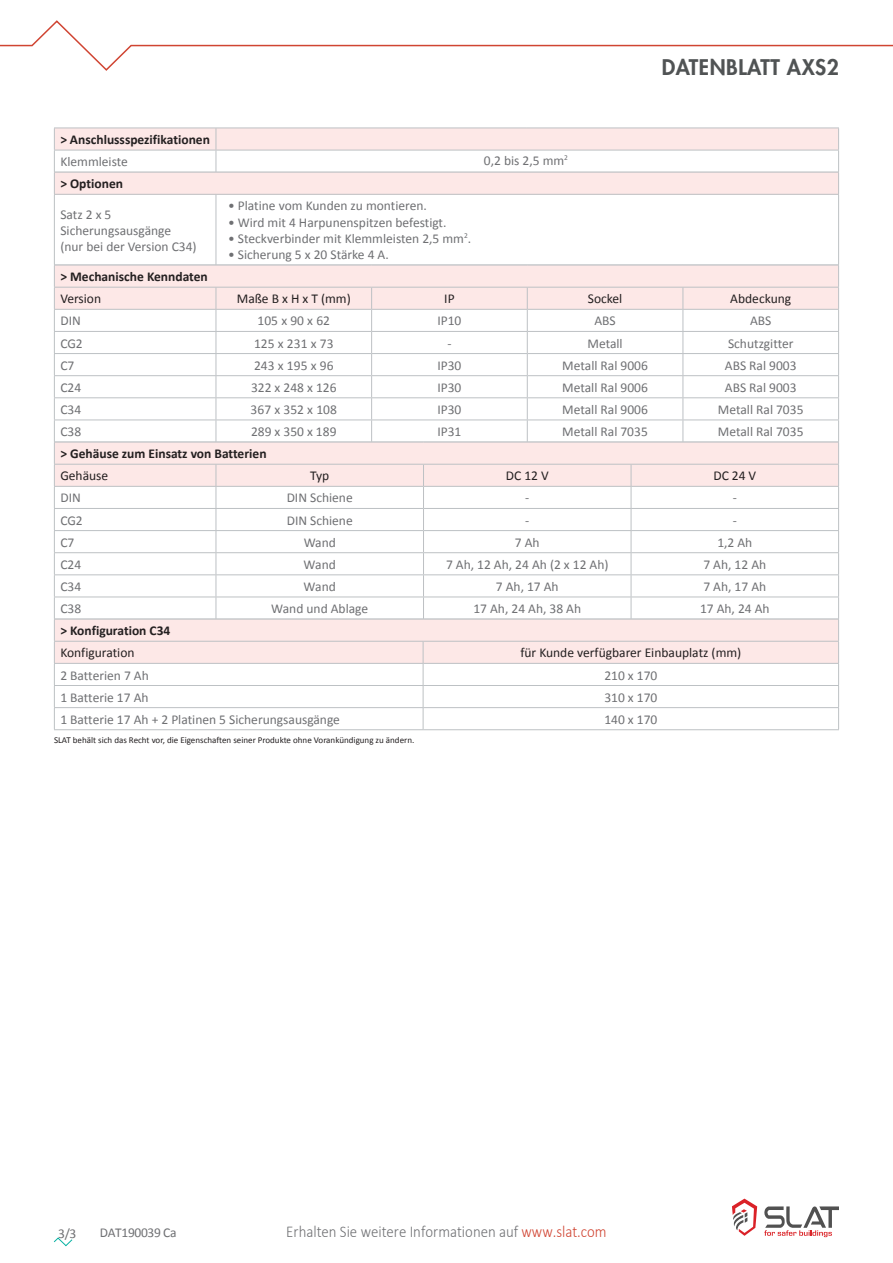
<style>
.page{position:relative;width:893px;height:1263px;background:#fff}
.page>*{position:absolute;margin:0;border:0;box-sizing:border-box;transform-origin:0 0}
.t1{font:800 21px "Futura Std";letter-spacing:.025em;color:#505354}
.Texte_courant{font:300 16.5px "Calibri";color:#6f7073;scale:.9 1}
.Texte_courant-2{font:13.5px/16.2px "Calibri";color:#6f7073}
.t2{font:13.5px "Calibri";color:#231f20}
.t3{font:700 13.5px "Calibri";color:#231f20}
.Texte_courant-3{font:13.5px "Calibri";letter-spacing:-.025em;color:#6f7073}
.t4{font:9px "Calibri";color:#231f20}
.s1{color:#d04432}
</style>
<div class="page">
<svg style="left:54px;top:1237px;width:19px;height:9px"></svg>
<svg style="left:732px;top:1198px;width:25px;height:38px"></svg>
<svg style="left:764px;top:1206px;width:75px;height:31px"></svg>
<svg style="left:0;top:20px;width:893px;height:51px"></svg>
<svg style="left:54px;top:128px;width:785px;height:66px"></svg>
<hr style="left:54px;top:195px;width:1px;height:70px;background:#bdc1c4">
<hr style="left:54px;top:194px;width:162px;height:1px;background:#bdc1c4">
<hr style="left:216px;top:195px;width:1px;height:70px;background:#bdc1c4">
<hr style="left:216px;top:194px;width:623px;height:1px;background:#bdc1c4">
<hr style="left:838px;top:195px;width:1px;height:70px;background:#bdc1c4">
<hr style="left:54px;top:729px;width:369px;height:1px;background:#bdc1c4">
<svg style="left:54px;top:265px;width:785px;height:464px"></svg>
<hr style="left:423px;top:707px;width:416px;height:1px;background:#bdc1c4">
<hr style="left:423px;top:729px;width:416px;height:1px;background:#bdc1c4">
<p class="t3" style="left:60px;top:130px;width:151px">&gt; Anschlussspezifikationen</p>
<p class="Texte_courant-2" style="left:60px;top:153px;width:69px">Klemmleiste</p>
<p class="Texte_courant-2" style="left:484px;top:152px;width:86px">0,2 bis 2,5 mm<sup>2</sup></p>
<p class="t3" style="left:60px;top:174px;width:64px">&gt; Optionen</p>
<p class="Texte_courant-2" style="left:60px;top:206px;width:138px">Satz 2 x 5<br>Sicherungsausgänge (nur bei der Version C34)</p>
<p class="Texte_courant-2" style="left:228px;top:197px;width:200px">• Platine vom Kunden zu montieren.</p>
<p class="Texte_courant-2" style="left:228px;top:214px;width:220px">• Wird mit 4 Harpunenspitzen befestigt.</p>
<p class="Texte_courant-2" style="left:228px;top:230px;width:245px">• Steckverbinder mit Klemmleisten 2,5 mm<sup>2</sup>.</p>
<p class="Texte_courant-2" style="left:228px;top:246px;width:162px">• Sicherung 5 x 20 Stärke 4 A.</p>
<p class="t1" style="left:662px;top:54px;width:179px">DATENBLATT AXS2</p>
<p class="t3" style="left:60px;top:267px;width:149px">&gt; Mechanische Kenndaten</p>
<p class="t2" style="left:60px;top:289px;width:42px">Version</p>
<p class="t2" style="left:237px;top:289px;width:115px">Maße B x H x T (mm)</p>
<p class="t2" style="left:444px;top:289px;width:12px">IP</p>
<p class="t2" style="left:588px;top:289px;width:36px">Sockel</p>
<p class="t2" style="left:730px;top:289px;width:62px">Abdeckung</p>
<p class="Texte_courant-2" style="left:60px;top:312px;width:22px">DIN</p>
<p class="Texte_courant-2" style="left:257px;top:312px;width:74px">105 x 90 x 62</p>
<p class="Texte_courant-2" style="left:437px;top:312px;width:26px">IP10</p>
<p class="Texte_courant-2" style="left:594px;top:312px;width:23px">ABS</p>
<p class="Texte_courant-2" style="left:750px;top:312px;width:23px">ABS</p>
<p class="Texte_courant-2" style="left:60px;top:335px;width:24px">CG2</p>
<p class="Texte_courant-2" style="left:254px;top:335px;width:81px">125 x 231 x 73</p>
<p class="Texte_courant-2" style="left:447px;top:335px;width:6px">-</p>
<p class="Texte_courant-2" style="left:587px;top:335px;width:37px">Metall</p>
<p class="Texte_courant-2" style="left:728px;top:335px;width:67px">Schutzgitter</p>
<p class="Texte_courant-2" style="left:60px;top:357px;width:16px">C7</p>
<p class="Texte_courant-2" style="left:254px;top:357px;width:81px">243 x 195 x 96</p>
<p class="Texte_courant-2" style="left:437px;top:357px;width:26px">IP30</p>
<p class="Texte_courant-2" style="left:562px;top:357px;width:87px">Metall Ral 9006</p>
<p class="Texte_courant-2" style="left:725px;top:357px;width:73px">ABS Ral 9003</p>
<p class="Texte_courant-2" style="left:60px;top:379px;width:22px">C24</p>
<p class="Texte_courant-2" style="left:251px;top:379px;width:87px">322 x 248 x 126</p>
<p class="Texte_courant-2" style="left:437px;top:379px;width:26px">IP30</p>
<p class="Texte_courant-2" style="left:562px;top:379px;width:87px">Metall Ral 9006</p>
<p class="Texte_courant-2" style="left:725px;top:379px;width:73px">ABS Ral 9003</p>
<p class="Texte_courant-2" style="left:60px;top:401px;width:22px">C34</p>
<p class="Texte_courant-2" style="left:251px;top:401px;width:88px">367 x 352 x 108</p>
<p class="Texte_courant-2" style="left:437px;top:401px;width:26px">IP30</p>
<p class="Texte_courant-2" style="left:562px;top:401px;width:87px">Metall Ral 9006</p>
<p class="Texte_courant-2" style="left:718px;top:401px;width:87px">Metall Ral 7035</p>
<p class="Texte_courant-2" style="left:60px;top:423px;width:22px">C38</p>
<p class="Texte_courant-2" style="left:251px;top:423px;width:87px">289 x 350 x 189</p>
<p class="Texte_courant-2" style="left:437px;top:423px;width:26px">IP31</p>
<p class="Texte_courant-2" style="left:562px;top:423px;width:87px">Metall Ral 7035</p>
<p class="Texte_courant-2" style="left:718px;top:423px;width:87px">Metall Ral 7035</p>
<p class="t3" style="left:60px;top:444px;width:208px">&gt; Gehäuse zum Einsatz von Batterien</p>
<p class="t2" style="left:60px;top:466px;width:49px">Gehäuse</p>
<p class="t2" style="left:310px;top:466px;width:21px">Typ</p>
<p class="t2" style="left:506px;top:466px;width:44px">DC 12 V</p>
<p class="t2" style="left:713px;top:466px;width:44px">DC 24 V</p>
<p class="Texte_courant-2" style="left:60px;top:489px;width:22px">DIN</p>
<p class="Texte_courant-2" style="left:287px;top:489px;width:68px">DIN Schiene</p>
<p class="Texte_courant-2" style="left:525px;top:489px;width:6px">-</p>
<p class="Texte_courant-2" style="left:733px;top:489px;width:6px">-</p>
<p class="Texte_courant-2" style="left:60px;top:512px;width:24px">CG2</p>
<p class="Texte_courant-2" style="left:287px;top:512px;width:68px">DIN Schiene</p>
<p class="Texte_courant-2" style="left:525px;top:512px;width:6px">-</p>
<p class="Texte_courant-2" style="left:733px;top:512px;width:6px">-</p>
<p class="Texte_courant-2" style="left:60px;top:534px;width:16px">C7</p>
<p class="Texte_courant-2" style="left:304px;top:534px;width:34px">Wand</p>
<p class="Texte_courant-2" style="left:515px;top:534px;width:26px">7 Ah</p>
<p class="Texte_courant-2" style="left:717px;top:534px;width:37px">1,2 Ah</p>
<p class="Texte_courant-2" style="left:60px;top:556px;width:22px">C24</p>
<p class="Texte_courant-2" style="left:304px;top:556px;width:34px">Wand</p>
<p class="Texte_courant-2" style="left:446px;top:556px;width:164px">7 Ah, 12 Ah, 24 Ah (2 x 12 Ah)</p>
<p class="Texte_courant-2" style="left:703px;top:556px;width:64px">7 Ah, 12 Ah</p>
<p class="Texte_courant-2" style="left:60px;top:578px;width:22px">C34</p>
<p class="Texte_courant-2" style="left:304px;top:578px;width:34px">Wand</p>
<p class="Texte_courant-2" style="left:496px;top:578px;width:64px">7 Ah, 17 Ah</p>
<p class="Texte_courant-2" style="left:703px;top:578px;width:64px">7 Ah, 17 Ah</p>
<p class="Texte_courant-2" style="left:60px;top:600px;width:22px">C38</p>
<p class="Texte_courant-2" style="left:271px;top:600px;width:99px">Wand und Ablage</p>
<p class="Texte_courant-2" style="left:473px;top:600px;width:109px">17 Ah, 24 Ah, 38 Ah</p>
<p class="Texte_courant-2" style="left:700px;top:600px;width:71px">17 Ah, 24 Ah</p>
<p class="t3" style="left:60px;top:621px;width:112px">&gt; Konfiguration C34</p>
<p class="t2" style="left:60px;top:643px;width:76px">Konfiguration</p>
<p class="t2" style="left:520px;top:643px;width:222px">für Kunde verfügbarer Einbauplatz (mm)</p>
<p class="Texte_courant-2" style="left:60px;top:666px;width:90px">2 Batterien 7 Ah</p>
<p class="Texte_courant-2" style="left:604px;top:666px;width:55px">210 x 170</p>
<p class="Texte_courant-2" style="left:60px;top:689px;width:90px">1 Batterie 17 Ah</p>
<p class="Texte_courant-2" style="left:604px;top:689px;width:55px">310 x 170</p>
<p class="Texte_courant-2" style="left:60px;top:711px;width:281px">1 Batterie 17 Ah + 2 Platinen 5 Sicherungsausgänge</p>
<p class="Texte_courant-2" style="left:604px;top:711px;width:55px">140 x 170</p>
<p class="t4" style="left:54px;top:734px;width:362px">SLAT behält sich das Recht vor, die Eigenschaften seiner Produkte ohne Vorankündigung zu ändern.</p>
<p class="Texte_courant-2" style="left:58px;top:1224px;width:20px">3/3</p>
<p class="Texte_courant-3" style="left:100px;top:1223px;width:78px">DAT190039 Ca</p>
<p class="Texte_courant" style="left:286px;top:1221px;width:357px">Erhalten Sie weitere Informationen auf <span class="s1">www.slat.com</span></p>
</div>
